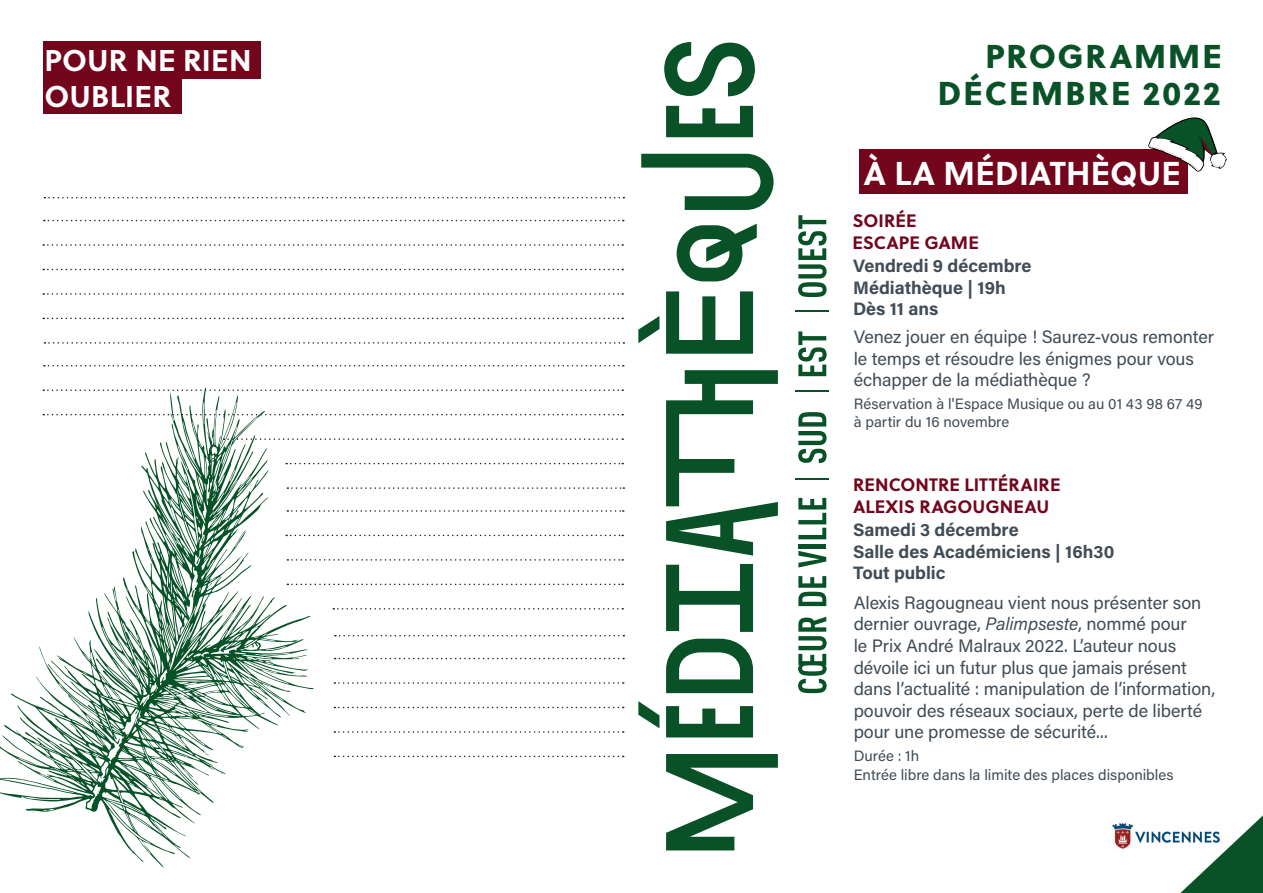
<style>
.page{position:relative;width:1263px;height:893px;background:#fff}
.page>*{position:absolute;margin:0;border:0;box-sizing:border-box;transform-origin:0 0}
.t1{font:33px "Soleil Xb";letter-spacing:.065em;color:#095228}
.t2{font:700 33px "Soleil";letter-spacing:.005em;color:#fff}
.t3{font:700 30px "Soleil";letter-spacing:.01em;color:#fff}
.t4{font:18px/21.6px "Acumin Pro";letter-spacing:-.005em;color:#414c55}
.t5{font:700 18px "Acumin Pro";color:#414c55}
.t6{font:700 18px "Soleil";letter-spacing:.005em;color:#73051c}
.t7{font:15px "Acumin Pro";color:#414c55}
.s1{font-style:italic}
</style>
<div class="page">
<div style="left:859px;top:149px;width:328px;height:45px;background:#73051c"></div>
<svg style="left:666px;top:754px;width:112px;height:96px"></svg>
<svg style="left:638px;top:701px;width:115px;height:36px"></svg>
<svg style="left:666px;top:639px;width:87px;height:54px"></svg>
<svg style="left:666px;top:564px;width:87px;height:68px"></svg>
<svg style="left:666px;top:370px;width:112px;height:186px"></svg>
<svg style="left:638px;top:291px;width:115px;height:63px"></svg>
<svg style="left:677px;top:224px;width:80px;height:57px"></svg>
<svg style="left:641px;top:154px;width:132px;height:56px"></svg>
<svg style="left:666px;top:106px;width:87px;height:31px"></svg>
<svg style="left:664px;top:42px;width:91px;height:54px"></svg>
<svg style="left:798px;top:617px;width:29px;height:76px"></svg>
<svg style="left:798px;top:576px;width:28px;height:30px"></svg>
<svg style="left:798px;top:551px;width:28px;height:16px"></svg>
<hr style="left:798px;top:544px;width:28px;height:4px;background:#095228">
<svg style="left:798px;top:498px;width:28px;height:41px"></svg>
<hr style="left:795px;top:479px;width:34px;height:1px;background:#095228">
<svg style="left:798px;top:412px;width:29px;height:51px"></svg>
<hr style="left:795px;top:390px;width:34px;height:1px;background:#095228">
<svg style="left:798px;top:331px;width:28px;height:45px"></svg>
<hr style="left:795px;top:310px;width:34px;height:1px;background:#095228">
<svg style="left:798px;top:215px;width:29px;height:82px"></svg>
<img style="left:1112px;top:823px;width:68px;height:26px">
<div style="left:43px;top:41px;width:218px;height:37px;background:#73051c"></div>
<div style="left:43px;top:74px;width:139px;height:40px;background:#73051c"></div>
<svg style="left:44px;top:197px;width:580px;height:1px"></svg>
<svg style="left:44px;top:220px;width:580px;height:1px"></svg>
<svg style="left:43px;top:244px;width:580px;height:2px"></svg>
<svg style="left:43px;top:269px;width:580px;height:1px"></svg>
<svg style="left:43px;top:293px;width:580px;height:2px"></svg>
<svg style="left:43px;top:318px;width:580px;height:1px"></svg>
<svg style="left:44px;top:342px;width:580px;height:2px"></svg>
<svg style="left:44px;top:365px;width:580px;height:1px"></svg>
<svg style="left:316px;top:389px;width:307px;height:2px"></svg>
<svg style="left:316px;top:414px;width:307px;height:1px"></svg>
<svg style="left:315px;top:438px;width:308px;height:2px"></svg>
<svg style="left:314px;top:463px;width:309px;height:1px"></svg>
<svg style="left:314px;top:487px;width:310px;height:2px"></svg>
<svg style="left:314px;top:510px;width:310px;height:2px"></svg>
<svg style="left:314px;top:535px;width:309px;height:1px"></svg>
<svg style="left:314px;top:559px;width:309px;height:2px"></svg>
<svg style="left:314px;top:584px;width:309px;height:1px"></svg>
<svg style="left:333px;top:608px;width:290px;height:2px"></svg>
<svg style="left:335px;top:635px;width:289px;height:1px"></svg>
<svg style="left:335px;top:658px;width:289px;height:1px"></svg>
<svg style="left:334px;top:682px;width:290px;height:2px"></svg>
<svg style="left:334px;top:707px;width:290px;height:1px"></svg>
<svg style="left:334px;top:731px;width:290px;height:2px"></svg>
<svg style="left:334px;top:756px;width:290px;height:1px"></svg>
<svg style="left:1148px;top:117px;width:79px;height:56px"></svg>
<svg style="left:1180px;top:815px;width:83px;height:78px"></svg>
<svg style="left:0;top:388px;width:314px;height:479px"></svg>
<p class="t3" style="left:44px;top:37px;width:209px">POUR NE RIEN</p>
<p class="t3" style="left:44px;top:73px;width:128px">OUBLIER</p>
<p class="t1" style="left:985px;top:30px;width:237px">PROGRAMME</p>
<p class="t1" style="left:938px;top:68px;width:284px">DÉCEMBRE 2022</p>
<p class="t2" style="left:863px;top:148px;width:319px">À LA MÉDIATHÈQUE</p>
<p class="t6" style="left:852px;top:207px;width:66px">SOIRÉE</p>
<p class="t6" style="left:852px;top:228px;width:128px">ESCAPE GAME</p>
<p class="t5" style="left:853px;top:253px;width:180px">Vendredi 9 décembre</p>
<p class="t5" style="left:853px;top:275px;width:154px">Médiathèque | 19h</p>
<p class="t5" style="left:853px;top:296px;width:87px">Dès 11 ans</p>
<p class="t4" style="left:854px;top:325px;width:362px">Venez jouer en équipe ! Saurez-vous remonter le temps et résoudre les énigmes pour vous échapper de la médiathèque ?</p>
<p class="t7" style="left:854px;top:393px;width:350px">Réservation à l'Espace Musique ou au 01 43 98 67 49</p>
<p class="t7" style="left:854px;top:411px;width:157px">à partir du 16 novembre</p>
<p class="t6" style="left:853px;top:471px;width:209px">RENCONTRE LITTÉRAIRE</p>
<p class="t6" style="left:853px;top:493px;width:198px">ALEXIS RAGOUGNEAU</p>
<p class="t5" style="left:853px;top:517px;width:167px">Samedi 3 décembre</p>
<p class="t5" style="left:853px;top:539px;width:263px">Salle des Académiciens | 16h30</p>
<p class="t5" style="left:853px;top:560px;width:94px">Tout public</p>
<p class="t4" style="left:854px;top:591px;width:363px">Alexis Ragougneau vient nous présenter son dernier ouvrage, <span class="s1">Palimpseste</span>, nommé pour<br>le Prix André Malraux 2022. L’auteur nous dévoile ici un futur plus que jamais présent dans l’actualité : manipulation de l’information, pouvoir des réseaux sociaux, perte de liberté pour une promesse de sécurité...</p>
<p class="t7" style="left:854px;top:745px;width:67px">Durée : 1h</p>
<p class="t7" style="left:854px;top:765px;width:321px">Entrée libre dans la limite des places disponibles</p>
</div>
